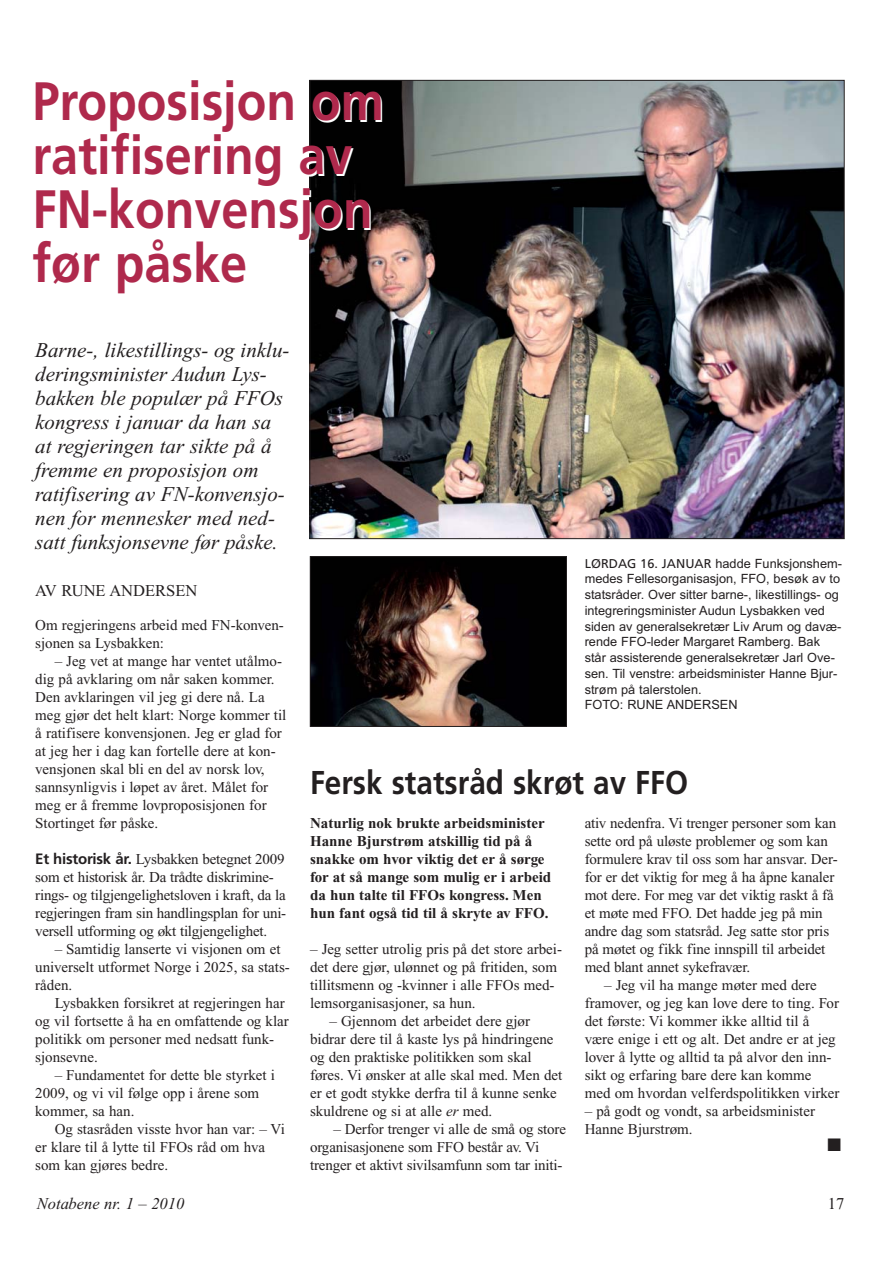
<style>
.page{position:relative;width:893px;height:1263px;background:#fff}
.page>*{position:absolute;margin:0;border:0;box-sizing:border-box;transform-origin:0 0}
.t1{font:700 54px/54px "Frutiger";color:#af294c;scale:.9 1}
.t2{font:700 33px "Frutiger";color:#231f20;scale:.9 1}
.t3{font:italic 21px/24px "Times New Roman";color:#231f20}
.t4{font:18px "Zapf Dingbats ITC";color:#231f20}
.t5{font:italic 16.5px "Times New Roman";color:#231f20}
.t6{font:16.5px "Times New Roman";color:#231f20}
.t7{font:15px/18px "Times New Roman";color:#231f20}
.t8{font:700 15px/18px "Times New Roman";color:#231f20}
.t9{font:12.75px/15.8px "Arial";color:#231f20}
.s1{font-family:"Frutiger";font-weight:700}
.s2{font-family:"Frutiger"}
.s3{font-style:italic}
</style>
<div class="page">
<img style="left:311px;top:82px;width:531px;height:455px">
<img style="left:312px;top:558px;width:252px;height:167px">
<div style="left:310px;top:556px;width:256px;height:171px;border:1px solid #231f20"></div>
<h1 class="t1" style="left:32px;top:79px;width:392px">Proposisjon om ratifisering av<br>FN-konvensjon før påske</h1>
<p class="t3" style="left:35px;top:340px;width:256px">Barne-, likestillings- og inklu&shy;deringsminister Audun Lys&shy;bakken ble populær på FFOs kongress i januar da han sa at regjeringen tar sikte på å fremme en proposisjon om ratifisering av FN-konvensjo&shy;nen for mennesker med ned&shy;satt funksjonsevne før påske.</p>
<p class="t6" style="left:35px;top:584px;width:164px">AV RUNE ANDERSEN</p>
<p class="t7" style="left:35px;top:617px;width:250px">Om regjeringens arbeid med FN-konven&shy;sjonen sa Lysbakken:</p>
<p class="t7" style="left:35px;top:653px;width:252px;text-indent:19px">– Jeg vet at mange har ventet utålmo&shy;dig på avklaring om når saken kommer.<br>Den avklaringen vil jeg gi dere nå. La meg gjør det helt klart: Norge kommer til å ratifisere konvensjonen. Jeg er glad for at jeg her i dag kan fortelle dere at kon&shy;vensjonen skal bli en del av norsk lov, sannsynligvis i løpet av året. Målet for meg er å fremme lovproposisjonen for Stortinget før påske.</p>
<p class="t7" style="left:35px;top:851px;width:252px"><span class="s1">Et historisk år.</span> Lysbakken betegnet 2009 som et historisk år. Da trådte diskrimine&shy;rings- og tilgjengelighetsloven i kraft, da la regjeringen fram sin handlingsplan for uni&shy;versell utforming og økt tilgjengelighet.</p>
<p class="t7" style="left:35px;top:941px;width:256px;text-indent:19px">– Samtidig lanserte vi visjonen om et universelt utformet Norge i 2025, sa stats&shy;råden.</p>
<p class="t7" style="left:35px;top:995px;width:255px;text-indent:19px">Lysbakken forsikret at regjeringen har og vil fortsette å ha en omfattende og klar politikk om personer med nedsatt funk&shy;sjonsevne.</p>
<p class="t7" style="left:35px;top:1067px;width:241px;text-indent:19px">– Fundamentet for dette ble styrket i<br>2009, og vi vil følge opp i årene som kommer, sa han.</p>
<p class="t7" style="left:35px;top:1121px;width:251px;text-indent:19px">Og stasråden visste hvor han var: – Vi er klare til å lytte til FFOs råd om hva som kan gjøres bedre.</p>
<p class="t5" style="left:37px;top:1197px;width:149px">Notabene nr. 1 – 2010</p>
<p class="t6" style="left:827px;top:1197px;width:18px">17</p>
<p class="t9" style="left:584px;top:557px;width:259px"><span class="s2">LØRDAG 16. JANUAR</span> hadde Funksjonshem&shy;medes Fellesorganisasjon, FFO, besøk av to statsråder. Over sitter barne-, likestillings- og integreringsminister Audun Lysbakken ved siden av generalsekretær Liv Arum og davæ&shy;rende FFO-leder Margaret Ramberg. Bak står assisterende generalsekretær Jarl Ove&shy;sen. Til venstre: arbeidsminister Hanne Bjur&shy;strøm på talerstolen.<br>FOTO: RUNE ANDERSEN</p>
<h2 class="t2" style="left:310px;top:770px;width:421px">Fersk statsråd skrøt av FFO</h2>
<p class="t7" style="left:584px;top:815px;width:255px">ativ nedenfra. Vi trenger personer som kan sette ord på uløste problemer og som kan formulere krav til oss som har ansvar. Der&shy;for er det viktig for meg å ha åpne kanaler mot dere. For meg var det viktig raskt å få et møte med FFO. Det hadde jeg på min andre dag som statsråd. Jeg satte stor pris på møtet og fikk fine innspill til arbeidet med blant annet sykefravær.</p>
<p class="t7" style="left:584px;top:977px;width:256px;text-indent:19px">– Jeg vil ha mange møter med dere framover, og jeg kan love dere to ting. For det første: Vi kommer ikke alltid til å være enige i ett og alt. Det andre er at jeg lover å lytte og alltid ta på alvor den inn&shy;sikt og erfaring bare dere kan komme med om hvordan velferdspolitikken virker</p>
<p class="t7" style="left:584px;top:1103px;width:232px">– på godt og vondt, sa arbeidsminister<br>Hanne Bjurstrøm.</p>
<p class="t4" style="left:827px;top:1138px;width:15px">■</p>
<p class="t8" style="left:310px;top:816px;width:243px">Naturlig nok brukte arbeidsminister Hanne Bjurstrøm atskillig tid på å snakke om hvor viktig det er å sørge for at så mange som mulig er i arbeid da hun talte til FFOs kongress. Men hun fant også tid til å skryte av FFO.</p>
<p class="t7" style="left:310px;top:941px;width:253px">– Jeg setter utrolig pris på det store arbei&shy;det dere gjør, ulønnet og på fritiden, som tillitsmenn og -kvinner i alle FFOs med&shy;lemsorganisasjoner, sa hun.</p>
<p class="t7" style="left:310px;top:1013px;width:254px;text-indent:19px">– Gjennom det arbeidet dere gjør bidrar dere til å kaste lys på hindringene og den praktiske politikken som skal føres. Vi ønsker at alle skal med. Men det er et godt stykke derfra til å kunne senke skuldrene og si at alle <span class="s3">er</span> med.</p>
<p class="t7" style="left:310px;top:1121px;width:257px;text-indent:23px">– Derfor trenger vi alle de små og store organisasjonene som FFO består av. Vi trenger et aktivt sivilsamfunn som tar initi-</p>
</div>
